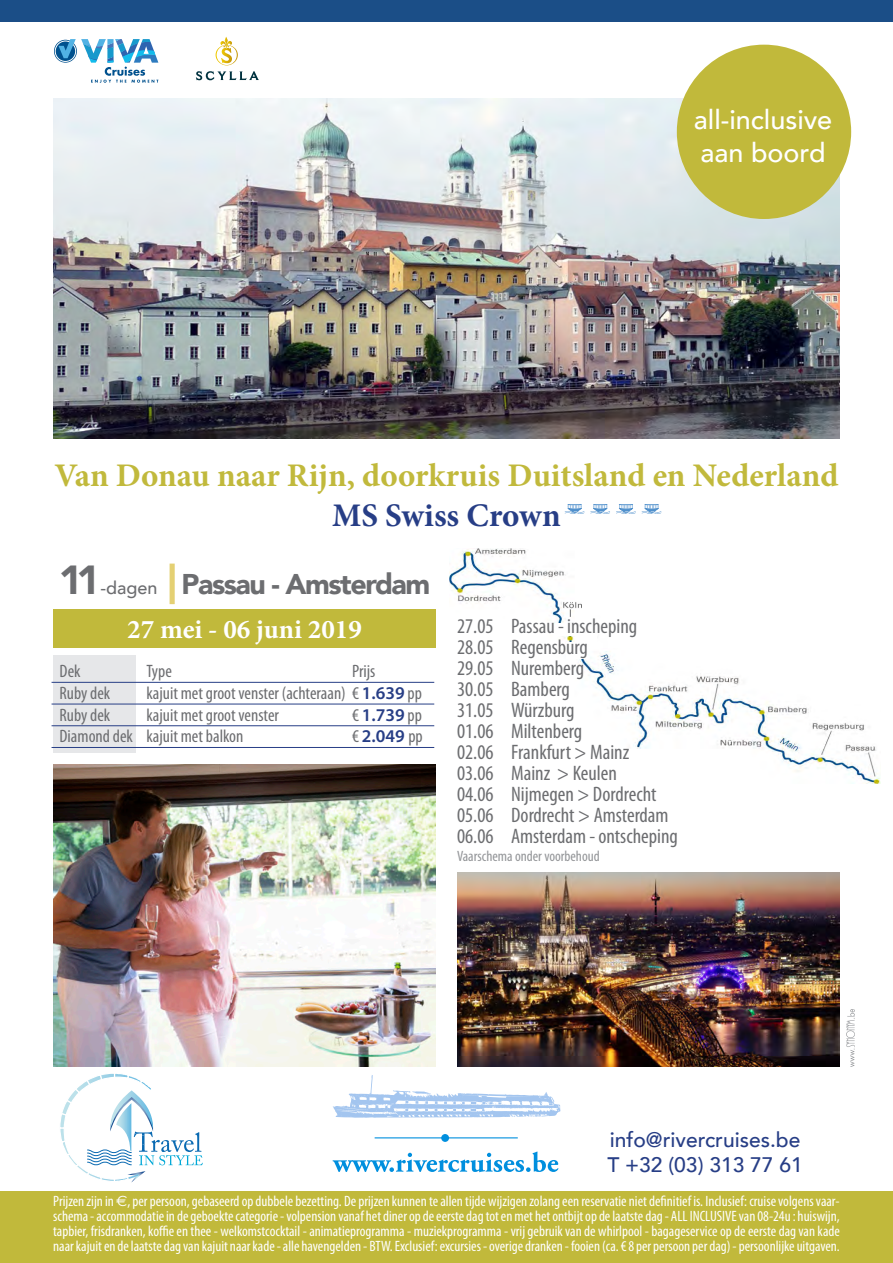
<style>
.page{position:relative;width:893px;height:1263px;background:#fff}
.page>*{position:absolute;margin:0;border:0;box-sizing:border-box;transform-origin:0 0}
.t1{font:900 40.5px "Avenir";color:#6c6d70}
.t2{font:700 33px "Minion Pro";color:#c1b93c}
.t3{font:700 33px "Minion Pro";color:#273e86}
.t4{font:900 28.5px "Avenir";letter-spacing:-.05em;color:#6c6d70}
.t5{font:500 27px "Avenir";color:#fff}
.t6{font:700 27px "Minion Pro";color:#fff}
.t7{font:condensed 21px/21px "Myriad Pro";color:#6c6d70}
.t8{font:500 21px "Avenir";color:#273e86}
.t9{font:condensed 18px "Myriad Pro";color:#6c6d70}
.t10{font:600 18px "Myriad Pro";color:#273e86}
.t11{font:500 18px "Avenir";color:#6c6d70}
.t12{font:condensed 15px/15px "Myriad Pro";color:#fff;text-align:justify}
.t13{font:condensed 15px "Myriad Pro";color:#939598}
.s1{font-size:40.5px;color:#e4d073}
.s2{font-weight:600;font-stretch:normal;color:#273e86}
.s3{font-weight:400;font-stretch:condensed;color:#6c6d70}
.s4{font-family:"Euro Sans";font-stretch:normal}
</style>
<div class="page">
<img style="left:450px;top:549px;width:431px;height:235px">
<img style="left:563px;top:601px;width:21px;height:8px">
<div style="left:0;top:0;width:893px;height:21px;background:#1b4e87"></div>
<div style="left:0;top:1191px;width:893px;height:72px;background:#c1b93b"></div>
<img style="left:53px;top:98px;width:787px;height:340px">
<svg style="left:590px;top:504px;width:20px;height:10px"></svg>
<svg style="left:565px;top:504px;width:19px;height:10px"></svg>
<svg style="left:616px;top:504px;width:20px;height:10px"></svg>
<svg style="left:642px;top:504px;width:19px;height:10px"></svg>
<div style="left:677px;top:45px;width:174px;height:174px;background:#c1b93b;border-radius:50%"></div>
<img style="left:53px;top:764px;width:383px;height:302px">
<img style="left:847px;top:1009px;width:8px;height:57px">
<svg style="left:333px;top:1075px;width:227px;height:43px"></svg>
<svg style="left:333px;top:1151px;width:225px;height:21px"></svg>
<hr style="left:375px;top:1137px;width:143px;height:1px;background:#008fde">
<div style="left:441px;top:1134px;width:8px;height:8px;background:#008fde;border-radius:50%"></div>
<svg style="left:54px;top:40px;width:23px;height:23px"></svg>
<div style="left:55px;top:41px;width:21px;height:21px;border:1px solid #fff;border-radius:50%"></div>
<svg style="left:58px;top:39px;width:100px;height:44px"></svg>
<svg style="left:196px;top:71px;width:63px;height:9px"></svg>
<svg style="left:216px;top:37px;width:22px;height:28px"></svg>
<div style="left:53px;top:609px;width:383px;height:39px;background:#c1b93b"></div>
<div style="left:53px;top:656px;width:83px;height:97px;background:#e6e7e9"></div>
<hr style="left:52px;top:682px;width:382px;height:1px;background:#273e86">
<hr style="left:52px;top:704px;width:382px;height:1px;background:#273e86">
<hr style="left:52px;top:725px;width:382px;height:1px;background:#273e86">
<hr style="left:52px;top:747px;width:382px;height:1px;background:#273e86">
<img style="left:457px;top:872px;width:383px;height:194px">
<svg style="left:60px;top:1073px;width:143px;height:110px"></svg>
<div style="left:555px;top:623px;width:20px;height:13px;background:#fff"></div>
<div style="left:567px;top:643px;width:21px;height:16px;background:#fff"></div>
<div style="left:575px;top:633px;width:22px;height:10px;background:#fff"></div>
<p class="t5" style="left:694px;top:96px;width:140px">all-inclusive</p>
<p class="t5" style="left:700px;top:129px;width:127px">aan boord</p>
<p class="t2" style="left:55px;top:452px;width:785px">Van Donau naar Rijn, doorkruis Duitsland en Nederland</p>
<p class="t3" style="left:332px;top:492px;width:230px">MS Swiss Crown</p>
<p class="t4" style="left:168px;top:560px;width:264px"><span class="s1">|</span> Passau - Amsterdam</p>
<p class="t6" style="left:127px;top:611px;width:236px">27 mei - 06 juni 2019</p>
<p class="t1" style="left:59px;top:545px;width:43px">11</p>
<p class="t11" style="left:101px;top:572px;width:59px">-dagen</p>
<p class="t9" style="left:60px;top:660px;width:23px">Dek</p>
<p class="t9" style="left:147px;top:660px;width:27px">Type</p>
<p class="t9" style="left:352px;top:660px;width:25px">Prijs</p>
<p class="t9" style="left:60px;top:682px;width:52px">Ruby dek</p>
<p class="t9" style="left:147px;top:682px;width:277px">kajuit met groot venster (achteraan) € <span class="s2">1.639</span> pp</p>
<p class="t9" style="left:60px;top:704px;width:52px">Ruby dek</p>
<p class="t9" style="left:147px;top:704px;width:134px">kajuit met groot venster</p>
<p class="t10" style="left:352px;top:703px;width:71px"><span class="s3">€</span> 1.739 <span class="s3">pp</span></p>
<p class="t9" style="left:60px;top:725px;width:185px">Diamond dek kajuit met balkon</p>
<p class="t10" style="left:352px;top:725px;width:72px"><span class="s3">€</span> 2.049 <span class="s3">pp</span></p>
<p class="t7" style="left:457px;top:615px;width:182px">27.05 Passau - inscheping<br>28.05 Regensburg</p>
<p class="t7" style="left:457px;top:657px;width:128px">29.05 Nuremberg</p>
<p class="t7" style="left:457px;top:678px;width:114px">30.05 Bamberg</p>
<p class="t7" style="left:457px;top:699px;width:119px">31.05 Würzburg</p>
<p class="t7" style="left:457px;top:720px;width:127px">01.06 Miltenberg</p>
<p class="t7" style="left:457px;top:741px;width:201px">02.06 Frankfurt &gt; Mainz<br>03.06 Mainz &gt; Keulen<br>04.06 Nijmegen &gt; Dordrecht</p>
<p class="t7" style="left:457px;top:804px;width:222px">05.06 Dordrecht &gt; Amsterdam<br>06.06 Amsterdam - ontscheping</p>
<p class="t13" style="left:457px;top:847px;width:144px">Vaarschema onder voorbehoud</p>
<p class="t8" style="left:610px;top:1121px;width:192px">info@rivercruises.be</p>
<p class="t8" style="left:607px;top:1146px;width:197px">T +32 (03) 313 77 61</p>
<p class="t12" style="left:53px;top:1193px;width:788px">Prijzen zijn in <span class="s4">E</span>, per persoon, gebaseerd op dubbele bezetting. De prijzen kunnen te allen tijde wijzigen zolang een reservatie niet definitief is. Inclusief: cruise volgens vaar&shy;schema - accommodatie in de geboekte categorie - volpension vanaf het diner op de eerste dag tot en met het ontbijt op de laatste dag - ALL INCLUSIVE van 08-24u : huiswijn, tapbier, frisdranken, koffie en thee - welkomstcocktail - animatieprogramma - muziekprogramma - vrij gebruik van de whirlpool - bagageservice op de eerste dag van kade naar kajuit en de laatste dag van kajuit naar kade - alle havengelden - BTW. Exclusief: excursies - overige dranken - fooien (ca. € 8 per persoon per dag) - persoonlijke uitgaven.</p>
</div>
